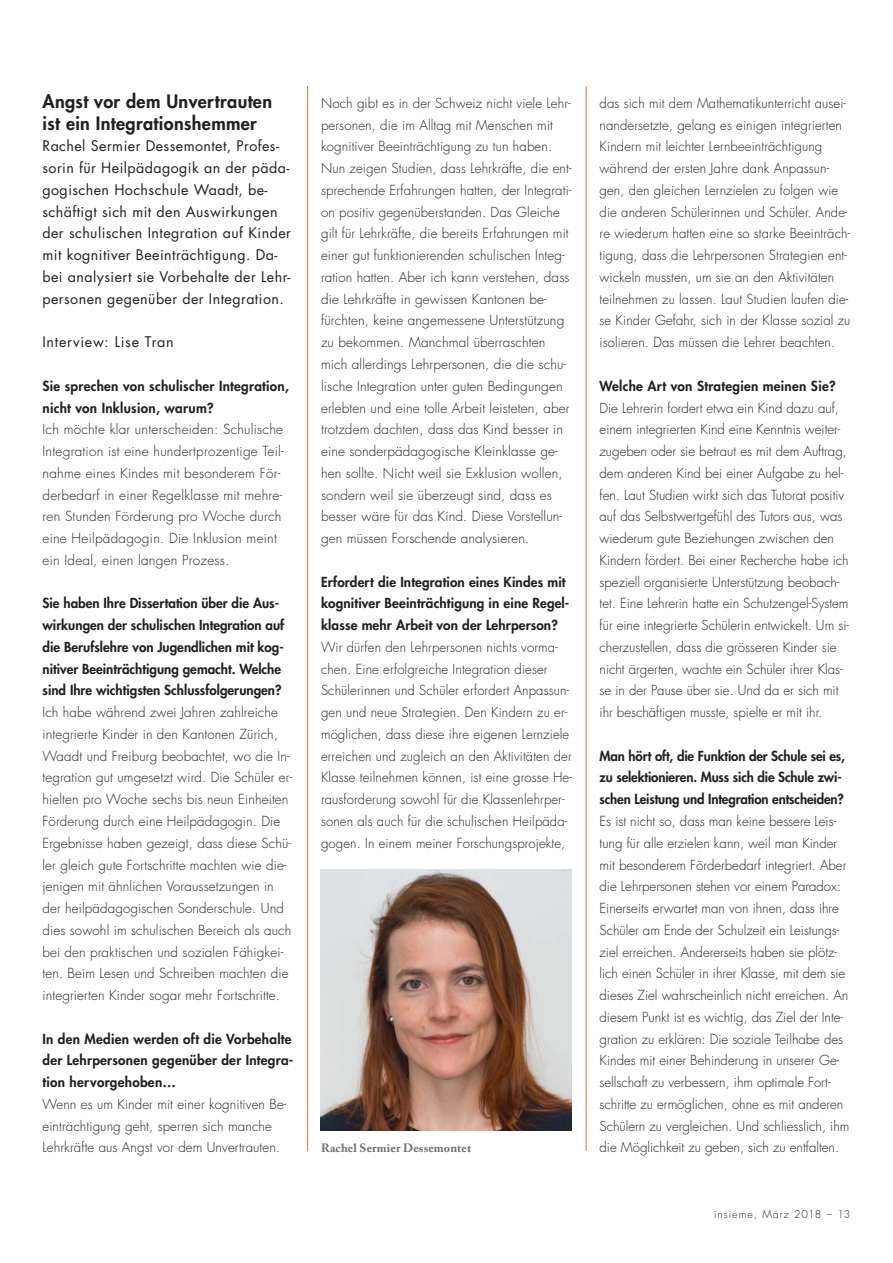
<style>
.page{position:relative;width:893px;height:1263px;background:#fff}
.page>*{position:absolute;margin:0;border:0;box-sizing:border-box;transform-origin:0 0}
.t1{font:800 18px/21.8px "Futura Std";letter-spacing:.02em;color:#231f20}
.t2{font:14.25px/21.8px "Futura Std";letter-spacing:.03em;color:#231f20}
.t3{font:14.25px "Futura Std";letter-spacing:.05em;color:#231f20}
.t4{font:300 13.5px/21.8px "Futura Std";letter-spacing:.01em;color:#231f20}
.t5{font:800 13.5px/21.8px "Futura Std";color:#231f20}
.t6{font:800 13.5px/21.8px "Futura Std";letter-spacing:.02em;color:#231f20}
.t7{font:700 12px "Adobe Caslon Pro";letter-spacing:.01em;color:#6d6e70}
.t8{font:300 10.5px "Futura Std";letter-spacing:.1em;color:#231f20}
</style>
<div class="page">
<hr style="left:307px;top:86px;width:1px;height:1065px;background:#de761c">
<hr style="left:586px;top:86px;width:1px;height:1065px;background:#de761c">
<img style="left:321px;top:869px;width:250px;height:262px">
<h1 class="t1" style="left:43px;top:92px;width:231px">Angst vor dem Unvertrauten ist ein Integrationshemmer</h1>
<p class="t2" style="left:43px;top:136px;width:250px">Rachel Sermier Dessemontet, Profes&shy;sorin für Heilpädagogik an der päda&shy;gogischen Hochschule Waadt, be&shy;schäftigt sich mit den Auswirkungen der schulischen Integration auf Kinder mit kognitiver Beeinträchtigung. Da&shy;bei analysiert sie Vorbehalte der Lehr&shy;personen gegenüber der Integration.</p>
<p class="t3" style="left:43px;top:335px;width:133px">Interview: Lise Tran</p>
<p class="t6" style="left:43px;top:376px;width:248px">Sie sprechen von schulischer Integration, nicht von Inklusion, warum?</p>
<p class="t4" style="left:43px;top:419px;width:243px">Ich möchte klar unterscheiden: Schulische Integration ist eine hundertprozentige Teil&shy;nahme eines Kindes mit besonderem För&shy;derbedarf in einer Regelklasse mit mehre&shy;ren Stunden Förderung pro Woche durch eine Heilpädagogin. Die Inklusion meint ein Ideal, einen langen Prozess.</p>
<p class="t5" style="left:43px;top:593px;width:243px">Sie haben Ihre Dissertation über die Aus&shy;wirkungen der schulischen Integration auf die Berufslehre von Jugendlichen mit kog&shy;nitiver Beeinträchtigung gemacht. Welche sind Ihre wichtigsten Schlussfolgerungen?</p>
<p class="t4" style="left:43px;top:702px;width:251px">Ich habe während zwei Jahren zahlreiche integrierte Kinder in den Kantonen Zürich, Waadt und Freiburg beobachtet, wo die In&shy;tegration gut umgesetzt wird. Die Schüler er&shy;hielten pro Woche sechs bis neun Einheiten Förderung durch eine Heilpädagogin. Die Ergebnisse haben gezeigt, dass diese Schü&shy;ler gleich gute Fortschritte machten wie die&shy;jenigen mit ähnlichen Voraussetzungen in der heilpädagogischen Sonderschule. Und dies sowohl im schulischen Bereich als auch bei den praktischen und sozialen Fähigkei&shy;ten. Beim Lesen und Schreiben machten die integrierten Kinder sogar mehr Fortschritte.</p>
<p class="t6" style="left:43px;top:1029px;width:252px">In den Medien werden oft die Vorbehalte der Lehrpersonen gegenüber der Integra&shy;tion hervorgehoben…</p>
<p class="t4" style="left:43px;top:1094px;width:245px">Wenn es um Kinder mit einer kognitiven Be&shy;einträchtigung geht, sperren sich manche<br>Lehrkräfte aus Angst vor dem Unvertrauten.</p>
<p class="t4" style="left:321px;top:93px;width:252px">Noch gibt es in der Schweiz nicht viele Lehr&shy;personen, die im Alltag mit Menschen mit kognitiver Beeinträchtigung zu tun haben.<br>Nun zeigen Studien, dass Lehrkräfte, die ent&shy;sprechende Erfahrungen hatten, der Integrati&shy;on positiv gegenüberstanden. Das Gleiche gilt für Lehrkräfte, die bereits Erfahrungen mit einer gut funktionierenden schulischen Integ&shy;ration hatten. Aber ich kann verstehen, dass die Lehrkräfte in gewissen Kantonen be&shy;fürchten, keine angemessene Unterstützung zu bekommen. Manchmal überraschten mich allerdings Lehrpersonen, die die schu&shy;lische Integration unter guten Bedingungen erlebten und eine tolle Arbeit leisteten, aber trotzdem dachten, dass das Kind besser in eine sonderpädagogische Kleinklasse ge&shy;hen sollte. Nicht weil sie Exklusion wollen, sondern weil sie überzeugt sind, dass es besser wäre für das Kind. Diese Vorstellun&shy;gen müssen Forschende analysieren.</p>
<p class="t5" style="left:321px;top:572px;width:250px">Erfordert die Integration eines Kindes mit kognitiver Beeinträchtigung in eine Regel&shy;klasse mehr Arbeit von der Lehrperson?</p>
<p class="t4" style="left:321px;top:637px;width:252px">Wir dürfen den Lehrpersonen nichts vorma&shy;chen. Eine erfolgreiche Integration dieser Schülerinnen und Schüler erfordert Anpassun&shy;gen und neue Strategien. Den Kindern zu er&shy;möglichen, dass diese ihre eigenen Lernziele erreichen und zugleich an den Aktivitäten der Klasse teilnehmen können, ist eine grosse He&shy;rausforderung sowohl für die Klassenlehrper&shy;sonen als auch für die schulischen Heilpäda&shy;gogen. In einem meiner Forschungsprojekte,</p>
<p class="t4" style="left:600px;top:93px;width:252px">das sich mit dem Mathematikunterricht ausei&shy;nandersetzte, gelang es einigen integrierten Kindern mit leichter Lernbeeinträchtigung während der ersten Jahre dank Anpassun&shy;gen, den gleichen Lernzielen zu folgen wie die anderen Schülerinnen und Schüler. Ande&shy;re wiederum hatten eine so starke Beeinträch&shy;tigung, dass die Lehrpersonen Strategien ent&shy;wickeln mussten, um sie an den Aktivitäten teilnehmen zu lassen. Laut Studien laufen die&shy;se Kinder Gefahr, sich in der Klasse sozial zu isolieren. Das müssen die Lehrer beachten.</p>
<p class="t6" style="left:600px;top:376px;width:238px">Welche Art von Strategien meinen Sie?</p>
<p class="t4" style="left:600px;top:398px;width:251px">Die Lehrerin fordert etwa ein Kind dazu auf, einem integrierten Kind eine Kenntnis weiter&shy;zugeben oder sie betraut es mit dem Auftrag, dem anderen Kind bei einer Aufgabe zu hel&shy;fen. Laut Studien wirkt sich das Tutorat positiv auf das Selbstwertgefühl des Tutors aus, was wiederum gute Beziehungen zwischen den Kindern fördert. Bei einer Recherche habe ich speziell organisierte Unterstützung beobach&shy;tet. Eine Lehrerin hatte ein Schutzengel-System für eine integrierte Schülerin entwickelt. Um si&shy;cherzustellen, dass die grösseren Kinder sie nicht ärgerten, wachte ein Schüler ihrer Klas&shy;se in der Pause über sie. Und da er sich mit ihr beschäftigen musste, spielte er mit ihr.</p>
<p class="t5" style="left:600px;top:746px;width:247px">Man hört oft, die Funktion der Schule sei es, zu selektionieren. Muss sich die Schule zwi&shy;schen Leistung und Integration entscheiden?</p>
<p class="t4" style="left:600px;top:811px;width:251px">Es ist nicht so, dass man keine bessere Leis&shy;tung für alle erzielen kann, weil man Kinder mit besonderem Förderbedarf integriert. Aber die Lehrpersonen stehen vor einem Paradox:<br>Einerseits erwartet man von ihnen, dass ihre Schüler am Ende der Schulzeit ein Leistungs&shy;ziel erreichen. Andererseits haben sie plötz&shy;lich einen Schüler in ihrer Klasse, mit dem sie dieses Ziel wahrscheinlich nicht erreichen. An diesem Punkt ist es wichtig, das Ziel der Inte&shy;gration zu erklären: Die soziale Teilhabe des Kindes mit einer Behinderung in unserer Ge&shy;sellschaft zu verbessern, ihm optimale Fort&shy;schritte zu ermöglichen, ohne es mit anderen Schülern zu vergleichen. Und schliesslich, ihm</p>
<p class="t7" style="left:321px;top:1144px;width:152px">Rachel Sermier Dessemontet</p>
<p class="t4" style="left:600px;top:1137px;width:241px">die Möglichkeit zu geben, sich zu entfalten.</p>
<p class="t8" style="left:714px;top:1209px;width:138px">insieme, März 2018 – 13</p>
</div>
